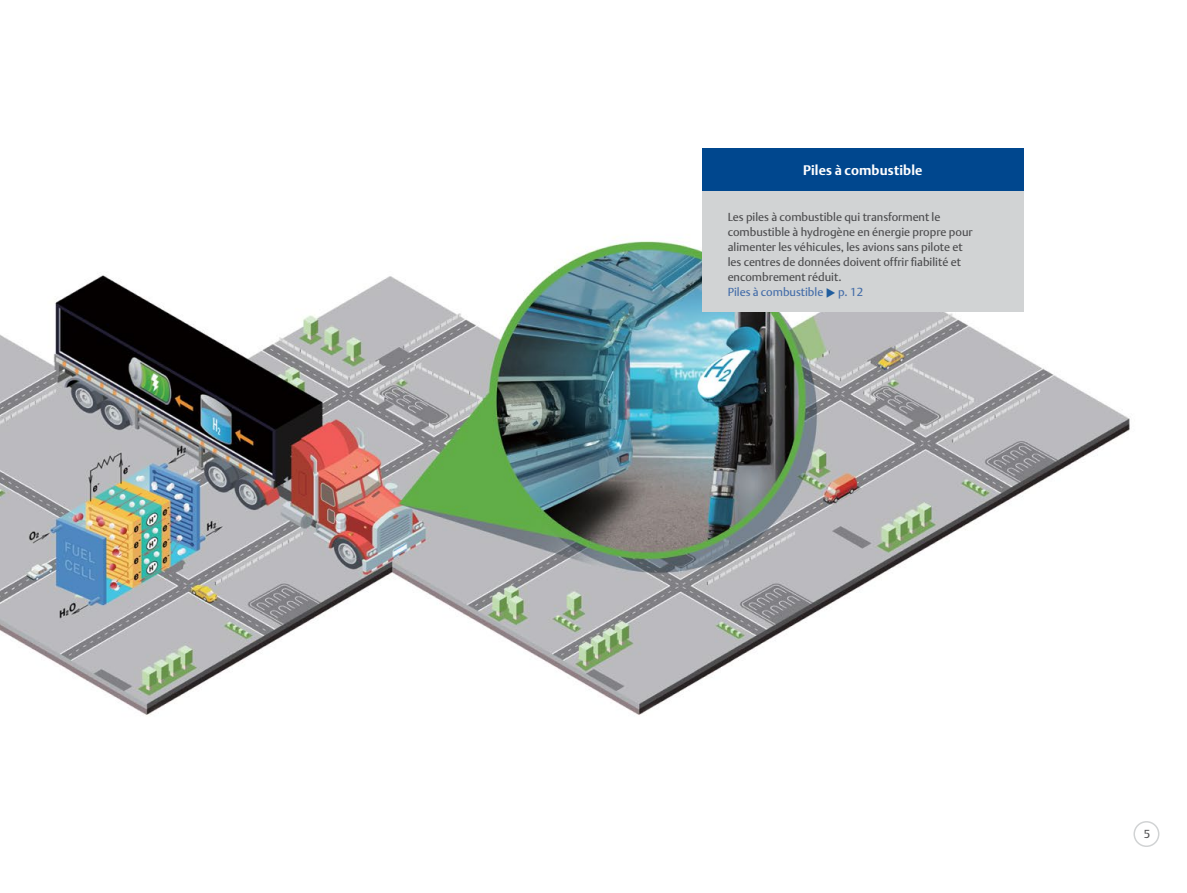
<style>
.page{position:relative;width:1187px;height:893px;background:#fff}
.page>*{position:absolute;margin:0;border:0;box-sizing:border-box;transform-origin:0 0}
.t1{font:700 13.5px "DTL Argo T";letter-spacing:.01em;color:#fff}
.t2{font:11.55px/14.9px "DTL Argo T";color:#4c4c4e}
.t3{font:11.55px "DTL Argo T";color:#446da9}
.s1{color:#205d9e}
</style>
<div class="page">
<img style="left:0;top:161px;width:1130px;height:554px">
<div style="left:702px;top:148px;width:321px;height:43px;background:#00478e"></div>
<div style="left:702px;top:191px;width:321px;height:120px;background:#d1d3d4"></div>
<div style="left:1133px;top:821px;width:26px;height:26px;border:2px solid #d1d3d4;border-radius:50%"></div>
<p class="t1" style="left:803px;top:162px;width:121px">Piles à combustible</p>
<p class="t2" style="left:727px;top:210px;width:246px">Les piles à combustible qui transforment le combustible à hydrogène en énergie propre pour alimenter les véhicules, les avions sans pilote et les centres de données doivent offrir fiabilité et encombrement réduit.</p>
<p class="t3" style="left:727px;top:284px;width:137px">Piles à combustible <span class="s1">◆</span> p. 12</p>
<p class="t2" style="left:1143px;top:827px;width:8px">5</p>
</div>
